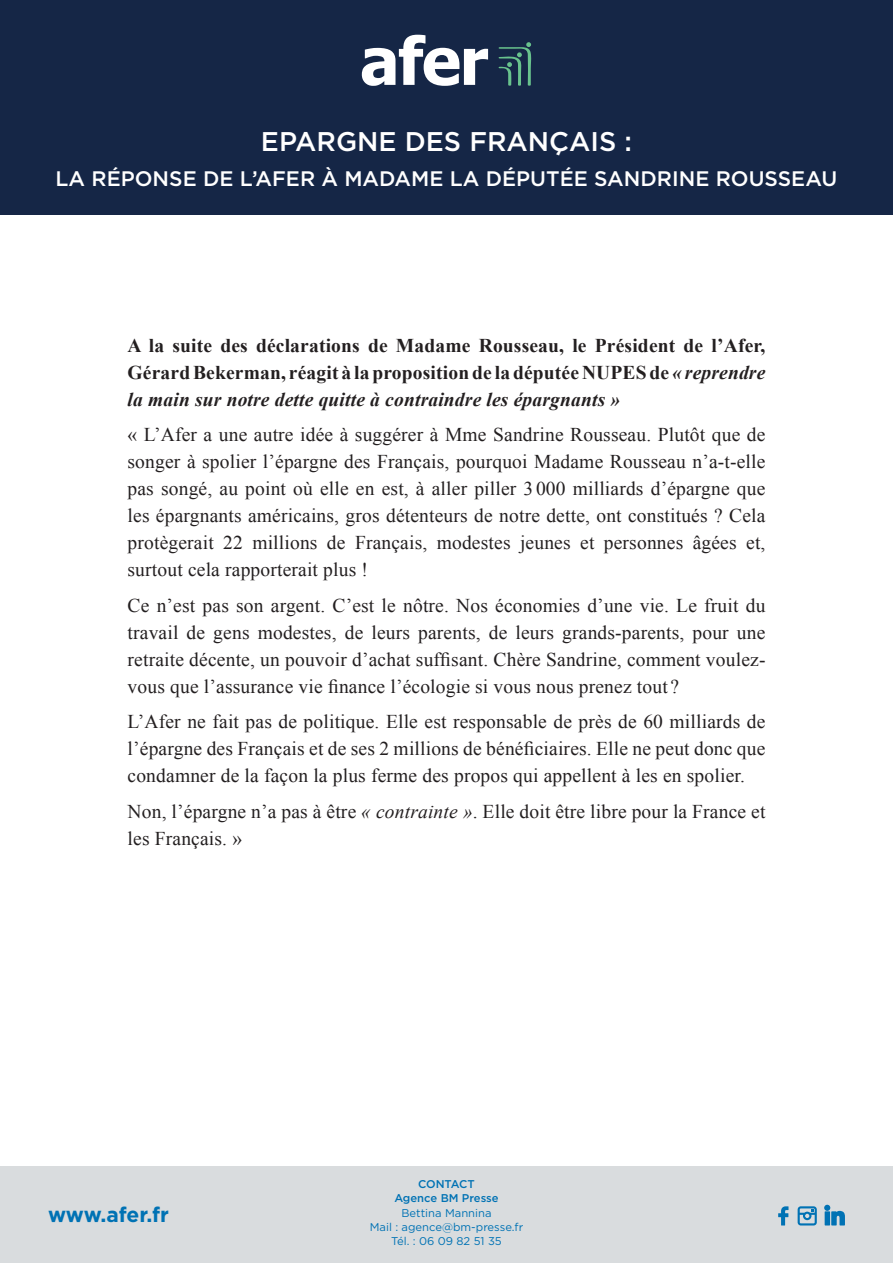
<style>
.page{position:relative;width:893px;height:1263px;background:#fff}
.page>*{position:absolute;margin:0;border:0;box-sizing:border-box;transform-origin:0 0}
.t1{font:500 27px "Gotham";color:#fff}
.t2{font:500 21px "Gotham";color:#fff}
.t3{font:700 21px "Gotham";letter-spacing:-.005em;color:#0072b4}
.t4{font:19.5px/27px "Times New Roman";letter-spacing:.01em;color:#231f20;text-align:justify}
.t5{font:700 19.5px/27px "Times New Roman";letter-spacing:.01em;color:#231f20;text-align:justify}
.t6{font:11.25px/14.2px "Gotham";color:#0072b4;text-align:center}
.t7{font:500 11.25px "Gotham";color:#0072b4}
.s1{font-style:italic}
</style>
<div class="page">
<div style="left:0;top:0;width:893px;height:215px;background:#152646"></div>
<svg style="left:362px;top:35px;width:126px;height:51px"></svg>
<svg style="left:498px;top:42px;width:34px;height:44px"></svg>
<div style="left:0;top:1166px;width:893px;height:97px;background:#d9dcde"></div>
<svg style="left:824px;top:1205px;width:21px;height:20px"></svg>
<svg style="left:798px;top:1206px;width:19px;height:19px"></svg>
<svg style="left:778px;top:1206px;width:10px;height:19px"></svg>
<p class="t1" style="left:261px;top:124px;width:372px">EPARGNE DES FRANÇAIS :</p>
<p class="t2" style="left:56px;top:165px;width:783px">LA RÉPONSE DE L’AFER À MADAME LA DÉPUTÉE SANDRINE ROUSSEAU</p>
<p class="t5" style="left:128px;top:331px;width:639px">A la suite des déclarations de Madame Rousseau, le Président de l’Afer, Gérard Bekerman, réagit à la proposition de la députée NUPES de <span class="s1">« reprendre la main sur notre dette quitte à contraindre les épargnants »</span></p>
<p class="t4" style="left:128px;top:421px;width:639px">« L’Afer a une autre idée à suggérer à Mme Sandrine Rousseau. Plutôt que de songer à spolier l’épargne des Français, pourquoi Madame Rousseau n’a-t-elle pas songé, au point où elle en est, à aller piller 3 000 milliards d’épargne que les épargnants américains, gros détenteurs de notre dette, ont constitués ? Cela protègerait 22 millions de Français, modestes jeunes et personnes âgées et, surtout cela rapporterait plus !</p>
<p class="t4" style="left:128px;top:591px;width:639px">Ce n’est pas son argent. C’est le nôtre. Nos économies d’une vie. Le fruit du travail de gens modestes, de leurs parents, de leurs grands-parents, pour une retraite décente, un pouvoir d’achat suffisant. Chère Sandrine, comment voulez&shy;vous que l’assurance vie finance l’écologie si vous nous prenez tout ?</p>
<p class="t4" style="left:128px;top:708px;width:639px">L’Afer ne fait pas de politique. Elle est responsable de près de 60 milliards de l’épargne des Français et de ses 2 millions de bénéficiaires. Elle ne peut donc que condamner de la façon la plus ferme des propos qui appellent à les en spolier.</p>
<p class="t4" style="left:128px;top:797px;width:639px">Non, l’épargne n’a pas à être <span class="s1">« contrainte »</span>. Elle doit être libre pour la France et les Français. »</p>
<p class="t3" style="left:48px;top:1200px;width:122px">www.afer.fr</p>
<p class="t7" style="left:418px;top:1177px;width:58px">CONTACT</p>
<p class="t7" style="left:394px;top:1191px;width:106px">Agence BM Presse</p>
<p class="t6" style="left:401px;top:1205px;width:92px">Bettina Mannina</p>
<p class="t6" style="left:370px;top:1219px;width:155px">Mail : agence@bm-presse.fr<br>Tél. : 06 09 82 51 35</p>
</div>
